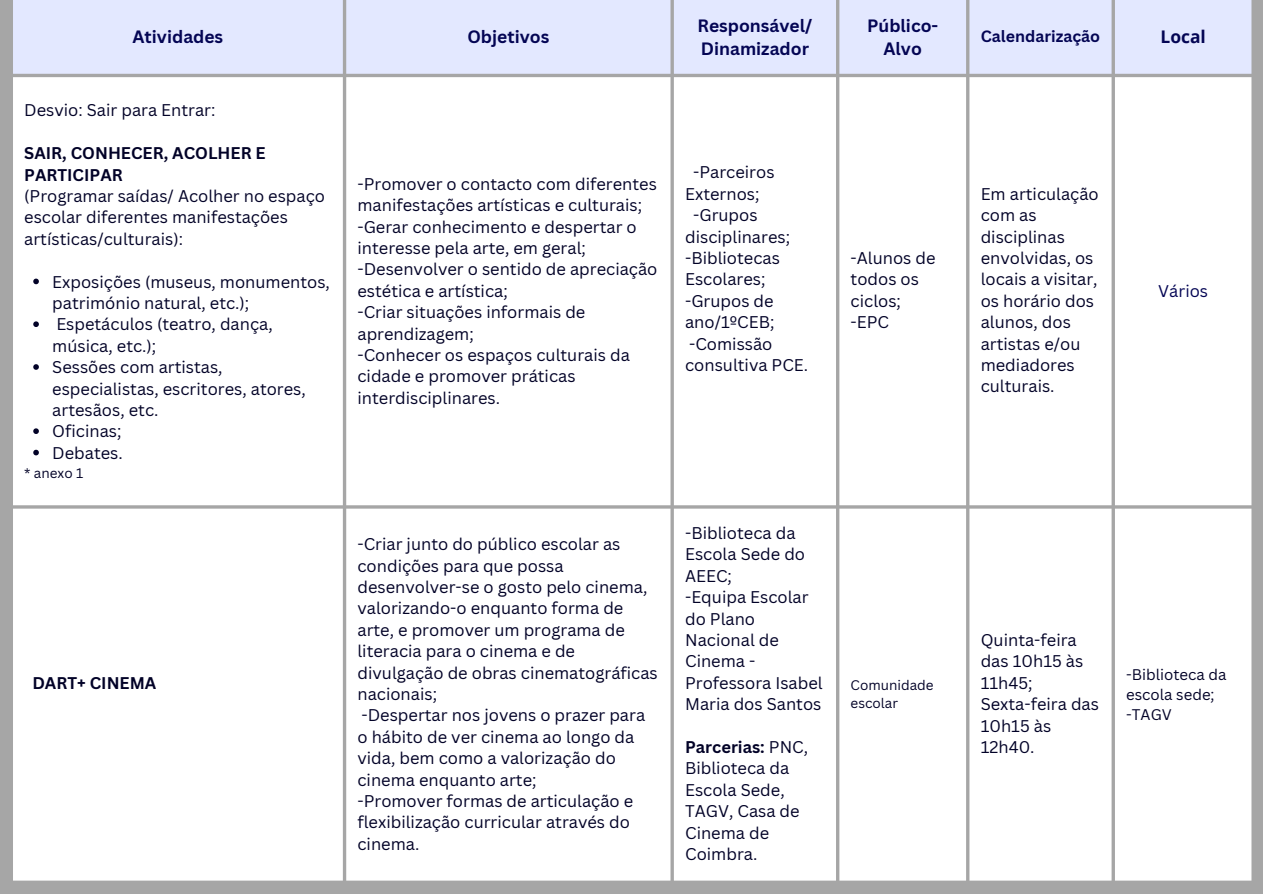
<style>
.page{position:relative;width:1263px;height:894px;background:#fff}
.page>*{position:absolute;margin:0;border:0;box-sizing:border-box;transform-origin:0 0}
.t1{font:700 17.4px/23.7px "Canva Sans";color:#040554;text-align:center}
.t2{font:700 17.4px "Open Sans";color:#040554}
.t3{font:16.5px/21.3px "Canva Sans";color:#020227}
.t4{font:700 16.5px/21.3px "Canva Sans";color:#020227}
.t5{font:16.5px "Canva Sans";color:#040554}
.t6{font:700 15.9px "Canva Sans";color:#040554}
.t7{font:15px/20.2px "Canva Sans";color:#020227}
.t8{font:13.5px/18px "Canva Sans";color:#020227}
.s1{font-weight:700}
</style>
<div class="page">
<div style="left:0;top:0;width:1263px;height:893px;background:#a6a6a6"></div>
<div style="left:13px;top:0;width:1238px;height:74px;background:#e3e8ff"></div>
<div style="left:13px;top:77px;width:1238px;height:803px;background:#fff"></div>
<svg style="left:33px;top:278px;width:6px;height:6px"></svg>
<svg style="left:33px;top:321px;width:6px;height:6px"></svg>
<svg style="left:33px;top:364px;width:6px;height:6px"></svg>
<svg style="left:33px;top:428px;width:6px;height:6px"></svg>
<svg style="left:33px;top:449px;width:6px;height:6px"></svg>
<p class="t1" style="left:133px;top:24px;width:92px">Atividades</p>
<p class="t1" style="left:467px;top:24px;width:83px">Objetivos</p>
<p class="t3" style="left:24px;top:99px;width:193px">Desvio: Sair para Entrar:</p>
<p class="t4" style="left:24px;top:142px;width:243px">SAIR, CONHECER, ACOLHER E<br>PARTICIPAR</p>
<p class="t3" style="left:24px;top:185px;width:302px">(Programar saídas/ Acolher no espaço escolar diferentes manifestações artísticas/culturais):</p>
<p class="t3" style="left:52px;top:270px;width:279px">Exposições (museus, monumentos, património natural, etc.);</p>
<p class="t3" style="left:52px;top:313px;width:222px">Espetáculos (teatro, dança, música, etc.);</p>
<p class="t3" style="left:52px;top:356px;width:255px">Sessões com artistas, especialistas, escritores, atores, artesãos, etc.</p>
<p class="t3" style="left:52px;top:420px;width:71px">Oficinas;</p>
<p class="t3" style="left:52px;top:441px;width:72px">Debates.</p>
<p class="t8" style="left:24px;top:463px;width:60px">* anexo 1</p>
<p class="t4" style="left:32px;top:671px;width:126px">DART+ CINEMA</p>
<p class="t3" style="left:357px;top:173px;width:301px">-Promover o contacto com diferentes manifestações artísticas e culturais;</p>
<p class="t3" style="left:357px;top:215px;width:281px">-Gerar conhecimento e despertar o interesse pela arte, em geral;</p>
<p class="t3" style="left:357px;top:258px;width:301px">-Desenvolver o sentido de apreciação estética e artística;</p>
<p class="t3" style="left:357px;top:301px;width:229px">-Criar situações informais de aprendizagem;</p>
<p class="t3" style="left:357px;top:344px;width:274px">-Conhecer os espaços culturais da cidade e promover práticas interdisciplinares.</p>
<p class="t3" style="left:357px;top:533px;width:302px">-Criar junto do público escolar as condições para que possa desenvolver-se o gosto pelo cinema, valorizando-o enquanto forma de arte, e promover um programa de literacia para o cinema e de divulgação de obras cinematográficas nacionais;</p>
<p class="t3" style="left:357px;top:704px;width:289px">-Despertar nos jovens o prazer para o hábito de ver cinema ao longo da vida, bem como a valorização do cinema enquanto arte;</p>
<p class="t3" style="left:357px;top:789px;width:277px">-Promover formas de articulação e flexibilização curricular através do cinema.</p>
<p class="t1" style="left:697px;top:13px;width:117px">Responsável/</p>
<p class="t1" style="left:701px;top:37px;width:110px">Dinamizador</p>
<p class="t3" style="left:685px;top:161px;width:91px;text-indent:8px">-Parceiros<br>Externos;</p>
<p class="t3" style="left:685px;top:204px;width:106px;text-indent:8px">-Grupos disciplinares;</p>
<p class="t3" style="left:685px;top:247px;width:96px">-Bibliotecas<br>Escolares;</p>
<p class="t3" style="left:685px;top:290px;width:91px">-Grupos de ano/1ºCEB;</p>
<p class="t3" style="left:685px;top:332px;width:125px">-Comissão consultiva PCE.</p>
<p class="t3" style="left:685px;top:522px;width:122px">-Biblioteca da<br>Escola Sede do<br>AEEC;</p>
<p class="t3" style="left:685px;top:586px;width:139px">-Equipa Escolar do Plano<br>Nacional de<br>Cinema -<br>Professora Isabel<br>Maria dos Santos</p>
<p class="t3" style="left:685px;top:735px;width:124px"><span class="s1">Parcerias:</span> PNC,<br>Biblioteca da<br>Escola Sede,<br>TAGV, Casa de<br>Cinema de<br>Coimbra.</p>
<p class="t1" style="left:867px;top:13px;width:73px">Público-<br>Alvo</p>
<p class="t6" style="left:981px;top:25px;width:121px">Calendarização</p>
<p class="t2" style="left:1160px;top:24px;width:47px">Local</p>
<p class="t3" style="left:851px;top:247px;width:86px">-Alunos de todos os ciclos;</p>
<p class="t3" style="left:851px;top:311px;width:40px">-EPC</p>
<p class="t3" style="left:981px;top:183px;width:120px">Em articulação com as disciplinas envolvidas, os locais a visitar, os horário dos alunos, dos artistas e/ou mediadores culturais.</p>
<p class="t5" style="left:1158px;top:279px;width:51px">Vários</p>
<p class="t8" style="left:851px;top:675px;width:85px">Comunidade escolar</p>
<p class="t3" style="left:981px;top:628px;width:104px">Quinta-feira das 10h15 às<br>11h45;</p>
<p class="t3" style="left:981px;top:693px;width:120px">Sexta-feira das<br>10h15 às<br>12h40.</p>
<p class="t7" style="left:1126px;top:663px;width:102px">-Biblioteca da escola sede;</p>
<p class="t7" style="left:1126px;top:704px;width:47px">-TAGV</p>
</div>
